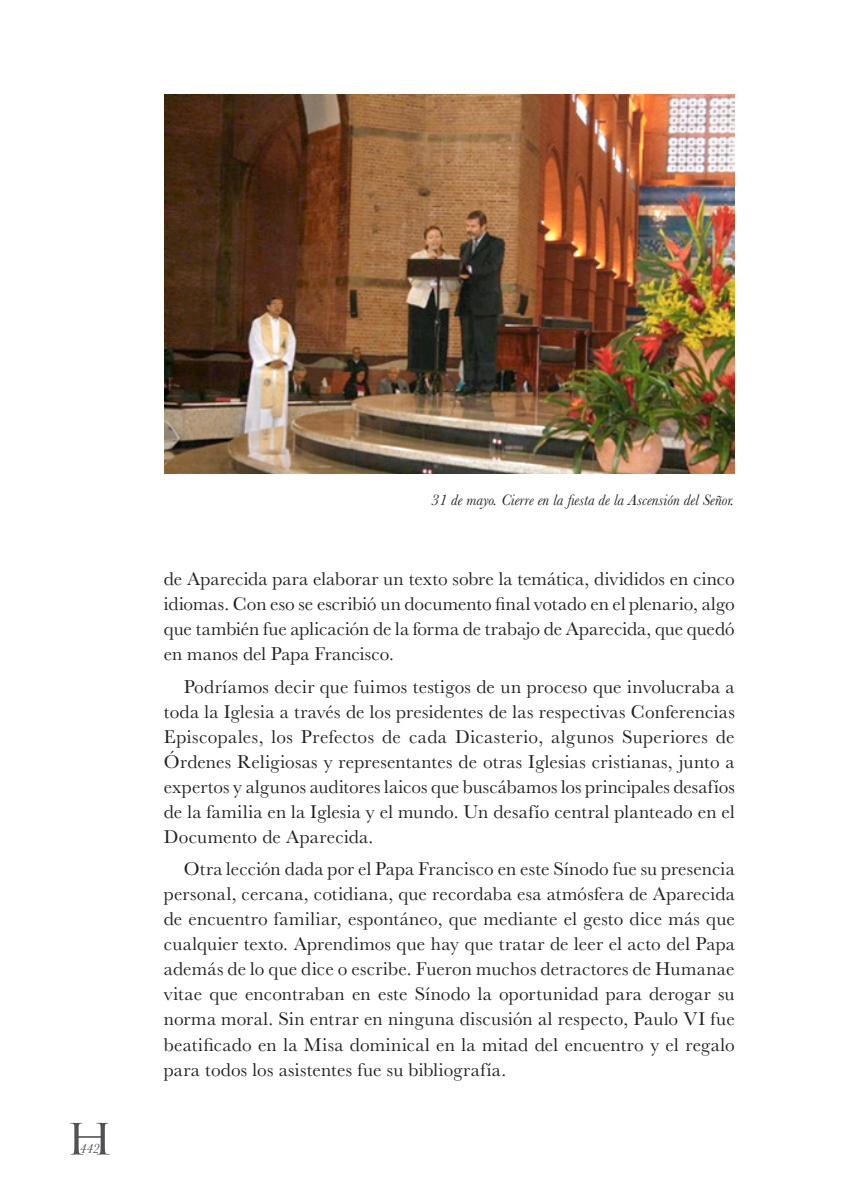
<style>
.page{position:relative;width:844px;height:1191px;background:#fff}
.page>*{position:absolute;margin:0;border:0;box-sizing:border-box;transform-origin:0 0}
.t1{font:42px "Trajan Pro";color:#515255;scale:1.2 1}
.Texto_general_Bask{font:19.25px/25px "Baskerville";letter-spacing:.01em;color:#231f20;text-align:justify}
.Lectura_de_foto_Ba{font:italic 15.75px "Baskerville";color:#231f20}
.t2{font:italic 14px "Baskerville";color:#515255}
</style>
<div class="page">
<img style="left:164px;top:94px;width:570px;height:380px">
<h1 class="t1" style="left:65px;top:1112px;width:42px">H</h1>
<p class="t2" style="left:79px;top:1138px;width:22px">442</p>
<p class="Lectura_de_foto_Ba" style="left:431px;top:489px;width:304px">31 de mayo. Cierre en la fiesta de la Ascensión del Señor.</p>
<p class="Texto_general_Bask" style="left:164px;top:566px;width:572px">de Aparecida para elaborar un texto sobre la temática, divididos en cinco idiomas. Con eso se escribió un documento final votado en el plenario, algo que también fue aplicación de la forma de trabajo de Aparecida, que quedó en manos del Papa Francisco.</p>
<p class="Texto_general_Bask" style="left:164px;top:674px;width:572px;text-indent:20px">Podríamos decir que fuimos testigos de un proceso que involucraba a toda la Iglesia a través de los presidentes de las respectivas Conferencias Episcopales, los Prefectos de cada Dicasterio, algunos Superiores de Órdenes Religiosas y representantes de otras Iglesias cristianas, junto a expertos y algunos auditores laicos que buscábamos los principales desafíos de la familia en la Iglesia y el mundo. Un desafío central planteado en el Documento de Aparecida.</p>
<p class="Texto_general_Bask" style="left:164px;top:856px;width:572px;text-indent:20px">Otra lección dada por el Papa Francisco en este Sínodo fue su presencia personal, cercana, cotidiana, que recordaba esa atmósfera de Aparecida de encuentro familiar, espontáneo, que mediante el gesto dice más que cualquier texto. Aprendimos que hay que tratar de leer el acto del Papa además de lo que dice o escribe. Fueron muchos detractores de Humanae vitae que encontraban en este Sínodo la oportunidad para derogar su norma moral. Sin entrar en ninguna discusión al respecto, Paulo VI fue beatificado en la Misa dominical en la mitad del encuentro y el regalo para todos los asistentes fue su bibliografía.</p>
</div>
